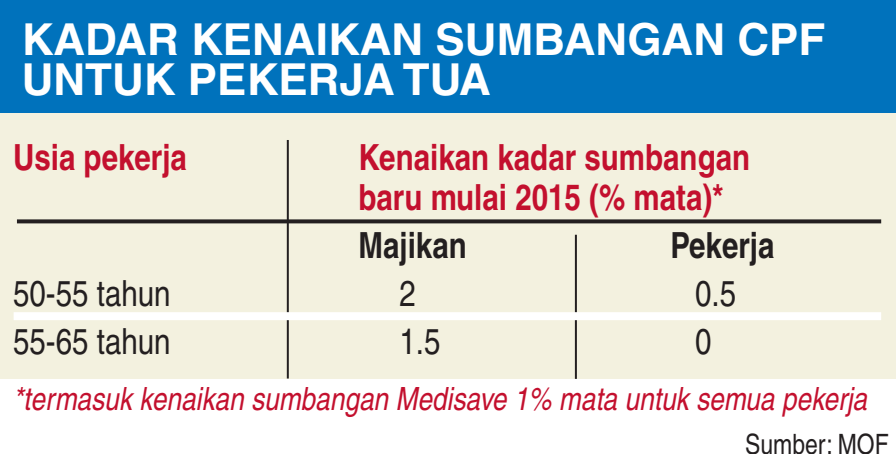
<style>
.page{position:relative;width:896px;height:454px;background:#fff}
.page>*{position:absolute;margin:0;border:0;box-sizing:border-box;transform-origin:0 0}
.t1{font:700 44px/40px "Helvetica";color:#fff}
.t2{font:700 condensed 36px/40px "Helvetica";color:#c3102e}
.t3{font:condensed 36px "Helvetica";color:#231f20}
.t4{font:700 condensed 36px "Helvetica";color:#231f20}
.t5{font:italic condensed 32px "Helvetica";color:#c3102e}
.t6{font:condensed 28px "Helvetica";color:#231f20}
</style>
<div class="page">
<div style="left:0;top:0;width:896px;height:378px;background:#f3f1df"></div>
<div style="left:0;top:0;width:896px;height:113px;background:#0072bc"></div>
<hr style="left:287px;top:140px;width:2px;height:238px;background:#231f20">
<svg style="left:17px;top:219px;width:864px;height:4px;background:#373332"></svg>
<hr style="left:575px;top:235px;width:2px;height:144px;background:#231f20">
<div style="left:14px;top:312px;width:867px;height:8px;background:#fff"></div>
<h1 class="t1" style="left:22px;top:19px;width:805px">KADAR KENAIKAN SUMBANGAN CPF<br>UNTUK PEKERJA TUA</h1>
<p class="t2" style="left:13px;top:136px;width:175px">Usia pekerja</p>
<p class="t2" style="left:358px;top:136px;width:393px">Kenaikan kadar sumbangan baru mulai 2015 (% mata)*</p>
<p class="t4" style="left:358px;top:223px;width:110px">Majikan</p>
<p class="t4" style="left:670px;top:223px;width:105px">Pekerja</p>
<p class="t3" style="left:13px;top:272px;width:159px">50-55 tahun</p>
<p class="t3" style="left:399px;top:272px;width:18px">2</p>
<p class="t3" style="left:695px;top:272px;width:43px">0.5</p>
<p class="t3" style="left:13px;top:320px;width:159px">55-65 tahun</p>
<p class="t3" style="left:399px;top:320px;width:43px">1.5</p>
<p class="t3" style="left:695px;top:320px;width:18px">0</p>
<p class="t5" style="left:13px;top:380px;width:855px">*termasuk kenaikan sumbangan Medisave 1% mata untuk semua pekerja</p>
<p class="t6" style="left:745px;top:427px;width:145px">Sumber: MOF</p>
</div>
